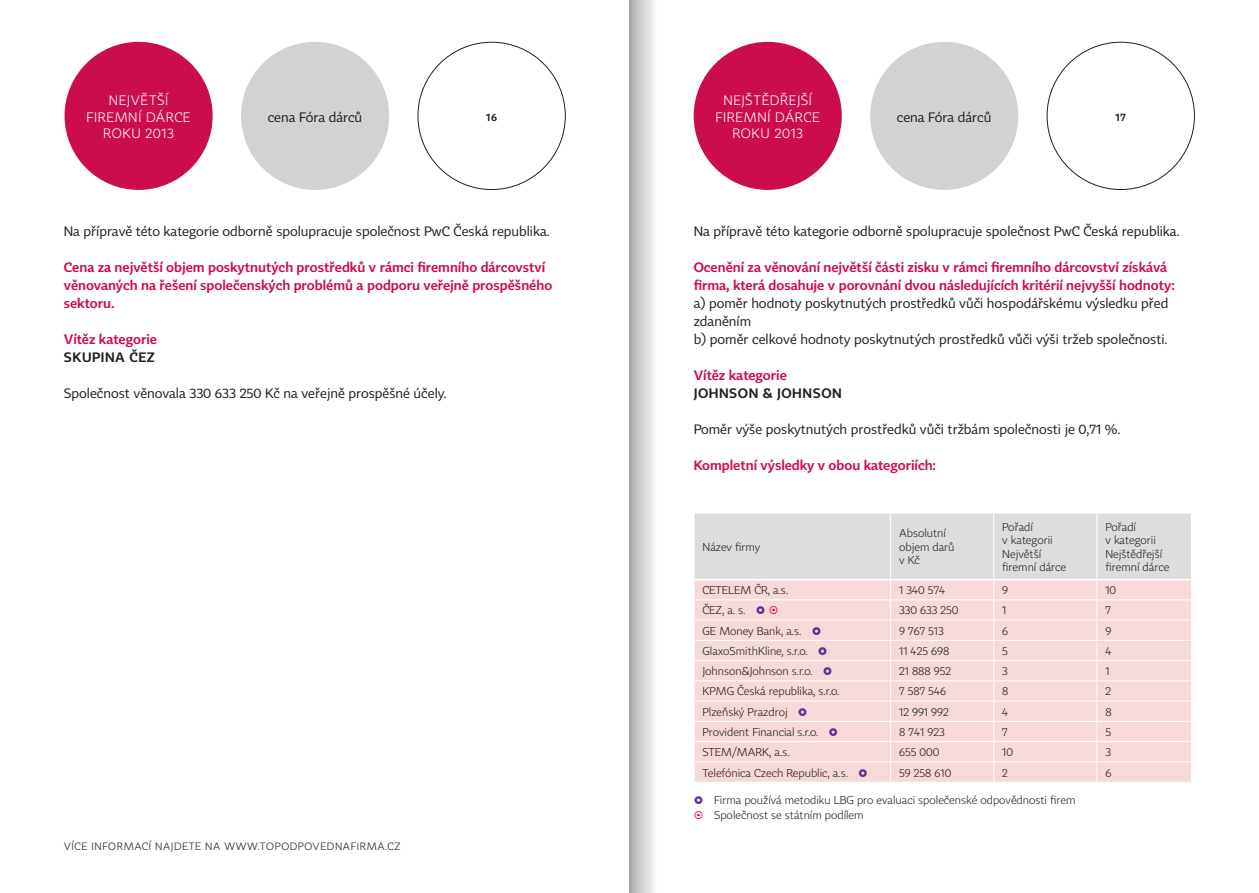
<style>
.page{position:relative;width:1259px;height:893px;background:#fff}
.page>*{position:absolute;margin:0;border:0;box-sizing:border-box;transform-origin:0 0}
.text{font:13.5px/18px "Tabac Sans";color:#231f20}
.projekt{font:300 13.5px/18px "Tabac Sans";color:#cc0d4d}
.samolepky{font:300 13.5px/16.5px "Tabac Sans";letter-spacing:.045em;color:#fff;text-align:center}
.vitez{font:300 13.5px "Tabac Sans";letter-spacing:.04em;color:#231f20}
.Normální{font:300 11.25px/13.5px "Tabac Sans";color:#231f20}
.text-2{font:300 10.5px "Tabac Sans";letter-spacing:.06em;color:#231f20}
.text-3{font:300 10.5px "Tabac Sans";color:#231f20}
</style>
<div class="page">
<svg style="left:629px;top:0;width:25px;height:893px;background:#c8c8c9"></svg>
<div style="left:870px;top:42px;width:148px;height:148px;background:#d1d2d4;border-radius:50%"></div>
<div style="left:693px;top:42px;width:149px;height:148px;background:#cc0d4d;border-radius:50%"></div>
<div style="left:241px;top:42px;width:148px;height:148px;background:#d1d2d4;border-radius:50%"></div>
<div style="left:65px;top:42px;width:148px;height:148px;background:#cc0d4d;border-radius:50%"></div>
<svg style="left:694px;top:513px;width:497px;height:269px;background:#f0dbdb"></svg>
<p class="samolepky" style="left:86px;top:93px;width:106px">NEJVĚTŠÍ<br>FIREMNÍ DÁRCE<br>ROKU 2013</p>
<p class="text" style="left:268px;top:108px;width:96px">cena Fóra dárců</p>
<p class="samolepky" style="left:715px;top:93px;width:106px">NEJŠTĚDŘEJŠÍ<br>FIREMNÍ DÁRCE<br>ROKU 2013</p>
<p class="text-3" style="left:486px;top:111px;width:12px">16</p>
<p class="text" style="left:897px;top:108px;width:96px">cena Fóra dárců</p>
<p class="text-3" style="left:1115px;top:111px;width:12px">17</p>
<p class="text" style="left:64px;top:223px;width:487px">Na přípravě této kategorie odborně spolupracuje společnost PwC Česká republika.</p>
<p class="projekt" style="left:64px;top:258px;width:490px">Cena za největší objem poskytnutých prostředků v rámci firemního dárcovství věnovaných na řešení společenských problémů a podporu veřejně prospěšného sektoru.</p>
<p class="projekt" style="left:64px;top:330px;width:95px">Vítěz kategorie</p>
<p class="vitez" style="left:64px;top:349px;width:92px">SKUPINA ČEZ</p>
<p class="text" style="left:64px;top:385px;width:384px">Společnost věnovala 330 633 250 Kč na veřejně prospěšné účely.</p>
<p class="text-2" style="left:64px;top:840px;width:338px">VÍCE INFORMACÍ NAJDETE NA WWW.TOPODPOVEDNAFIRMA.CZ</p>
<p class="text" style="left:693px;top:223px;width:487px">Na přípravě této kategorie odborně spolupracuje společnost PwC Česká republika.</p>
<p class="projekt" style="left:693px;top:258px;width:482px">Ocenění za věnování největší části zisku v rámci firemního dárcovství získává firma, která dosahuje v porovnání dvou následujících kritérií nejvyšší hodnoty:</p>
<p class="text" style="left:693px;top:295px;width:476px">a) poměr hodnoty poskytnutých prostředků vůči hospodářskému výsledku před zdaněním</p>
<p class="text" style="left:693px;top:331px;width:475px">b) poměr celkové hodnoty poskytnutých prostředků vůči výši tržeb společnosti.</p>
<p class="projekt" style="left:693px;top:366px;width:95px">Vítěz kategorie</p>
<p class="vitez" style="left:693px;top:385px;width:150px">JOHNSON &amp; JOHNSON</p>
<p class="text" style="left:693px;top:421px;width:428px">Poměr výše poskytnutých prostředků vůči tržbám společnosti je 0,71 %.</p>
<p class="projekt" style="left:693px;top:456px;width:244px">Kompletní výsledky v obou kategoriích:</p>
<p class="Normální" style="left:702px;top:540px;width:59px">Název firmy</p>
<p class="Normální" style="left:899px;top:527px;width:57px">Absolutní objem darů v Kč</p>
<p class="Normální" style="left:1002px;top:520px;width:65px">Pořadí<br>v kategorii<br>Největší firemní dárce</p>
<p class="Normální" style="left:1105px;top:520px;width:65px">Pořadí<br>v kategorii<br>Nejštědřejší firemní dárce</p>
<p class="Normální" style="left:702px;top:584px;width:87px">CETELEM ČR, a.s.</p>
<p class="Normální" style="left:899px;top:584px;width:48px">1 340 574</p>
<p class="Normální" style="left:1002px;top:584px;width:7px">9</p>
<p class="Normální" style="left:1105px;top:584px;width:12px">10</p>
<p class="Normální" style="left:702px;top:604px;width:44px">ČEZ, a. s.</p>
<p class="Normální" style="left:899px;top:604px;width:61px">330 633 250</p>
<p class="Normální" style="left:1002px;top:604px;width:6px">1</p>
<p class="Normální" style="left:1105px;top:604px;width:7px">7</p>
<p class="Normální" style="left:702px;top:624px;width:100px">GE Money Bank, a.s.</p>
<p class="Normální" style="left:899px;top:624px;width:46px">9 767 513</p>
<p class="Normální" style="left:1002px;top:624px;width:7px">6</p>
<p class="Normální" style="left:1105px;top:624px;width:7px">9</p>
<p class="Normální" style="left:702px;top:644px;width:107px">GlaxoSmithKline, s.r.o.</p>
<p class="Normální" style="left:899px;top:644px;width:52px">11 425 698</p>
<p class="Normální" style="left:1002px;top:644px;width:7px">5</p>
<p class="Normální" style="left:1105px;top:644px;width:8px">4</p>
<p class="Normální" style="left:702px;top:665px;width:112px">Johnson&amp;Johnson s.r.o.</p>
<p class="Normální" style="left:899px;top:665px;width:54px">21 888 952</p>
<p class="Normální" style="left:1002px;top:665px;width:7px">3</p>
<p class="Normální" style="left:1105px;top:665px;width:6px">1</p>
<p class="Normální" style="left:702px;top:685px;width:138px">KPMG Česká republika, s.r.o.</p>
<p class="Normální" style="left:899px;top:685px;width:48px">7 587 546</p>
<p class="Normální" style="left:1002px;top:685px;width:8px">8</p>
<p class="Normální" style="left:1105px;top:685px;width:7px">2</p>
<p class="Normální" style="left:702px;top:705px;width:87px">Plzeňský Prazdroj</p>
<p class="Normální" style="left:899px;top:705px;width:51px">12 991 992</p>
<p class="Normální" style="left:1002px;top:705px;width:8px">4</p>
<p class="Normální" style="left:1105px;top:705px;width:8px">8</p>
<p class="Normální" style="left:702px;top:725px;width:117px">Provident Financial s.r.o.</p>
<p class="Normální" style="left:899px;top:725px;width:47px">8 741 923</p>
<p class="Normální" style="left:1002px;top:725px;width:7px">7</p>
<p class="Normální" style="left:1105px;top:725px;width:7px">5</p>
<p class="Normální" style="left:702px;top:746px;width:89px">STEM/MARK, a.s.</p>
<p class="Normální" style="left:899px;top:746px;width:42px">655 000</p>
<p class="Normální" style="left:1002px;top:746px;width:12px">10</p>
<p class="Normální" style="left:1105px;top:746px;width:7px">3</p>
<p class="Normální" style="left:702px;top:766px;width:147px">Telefónica Czech Republic, a.s.</p>
<p class="Normální" style="left:899px;top:766px;width:54px">59 258 610</p>
<p class="Normální" style="left:1002px;top:766px;width:7px">2</p>
<p class="Normální" style="left:1105px;top:766px;width:7px">6</p>
<p class="Normální" style="left:714px;top:794px;width:363px">Firma používá metodiku LBG pro evaluaci společenské odpovědnosti firem</p>
<p class="Normální" style="left:714px;top:809px;width:151px">Společnost se státním podílem</p>
</div>
